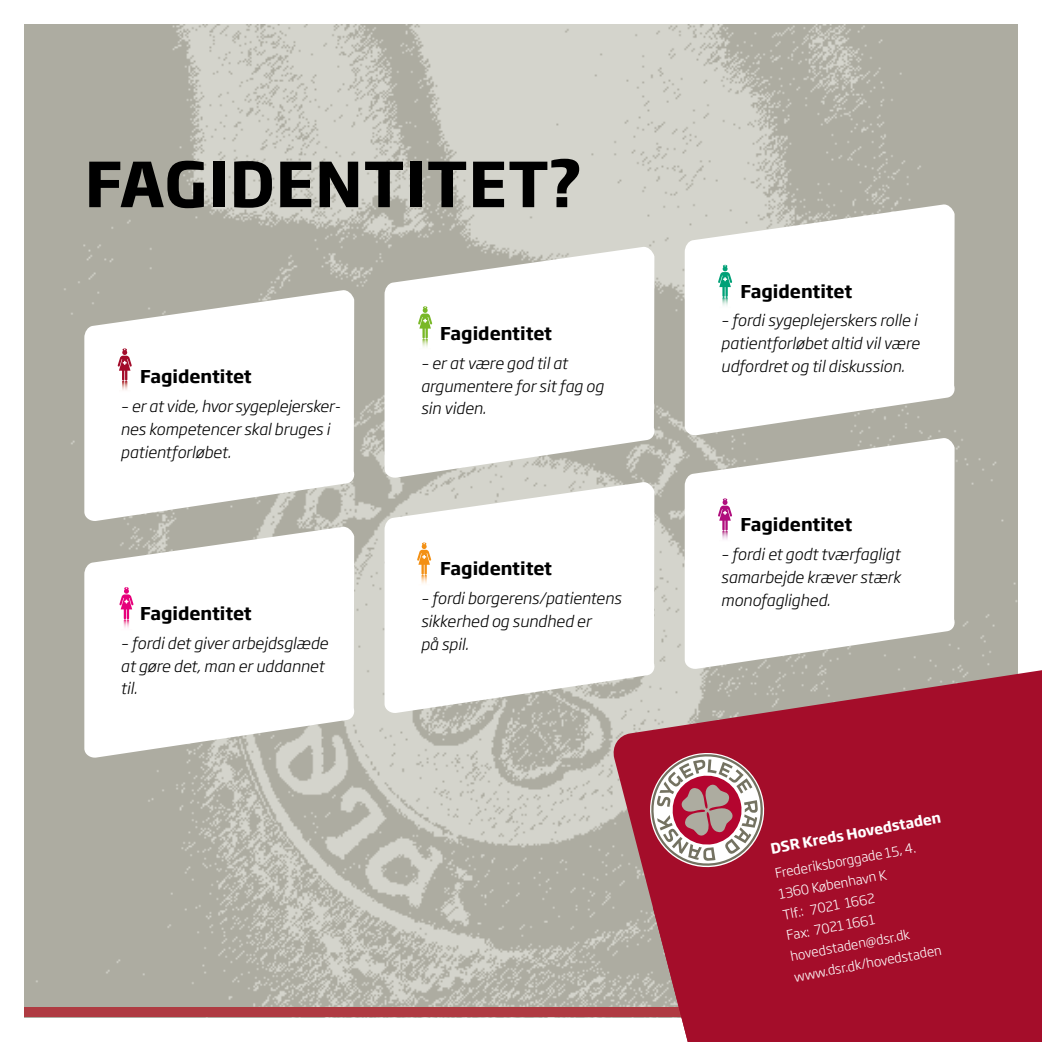
<style>
.page{position:relative;width:1042px;height:1042px;background:#fff}
.page>*{position:absolute;margin:0;border:0;box-sizing:border-box;transform-origin:0 0}
.t1{font:700 61.25px "Soho Gothic Pro";letter-spacing:.015em;color:#000}
.t2{font:700 17.5px "Soho Gothic Pro";letter-spacing:-.01em;color:#000}
.t3{font:italic 300 15.75px/22.8px "Soho Gothic Pro";color:#000}
.t4{font:700 14px "Soho Gothic Pro";color:#fff}
.t5{font:300 13.12px/21px "Soho Gothic Pro";color:#fff}
</style>
<div class="page">
<img style="left:25px;top:25px;width:992px;height:982px">
<div style="left:25px;top:1007px;width:992px;height:10px;background:#af3b42"></div>
<svg style="left:611px;top:650px;width:431px;height:368px;background:#b49593"></svg>
<svg style="left:612px;top:700px;width:430px;height:342px;background:#a72039"></svg>
<svg style="left:645px;top:748px;width:124px;height:124px"></svg>
<svg style="left:84px;top:526px;width:271px;height:232px"></svg>
<svg style="left:119px;top:587px;width:15px;height:46px"></svg>
<svg style="left:684px;top:437px;width:272px;height:232px"></svg>
<svg style="left:717px;top:498px;width:15px;height:46px"></svg>
<svg style="left:384px;top:481px;width:271px;height:232px"></svg>
<svg style="left:417px;top:542px;width:14px;height:46px"></svg>
<svg style="left:684px;top:204px;width:272px;height:232px"></svg>
<svg style="left:718px;top:265px;width:14px;height:46px"></svg>
<svg style="left:84px;top:289px;width:271px;height:232px"></svg>
<svg style="left:117px;top:348px;width:15px;height:46px"></svg>
<svg style="left:384px;top:246px;width:271px;height:232px"></svg>
<div style="left:440px;top:326px;width:120px;height:26px;background:#fff"></div>
<div style="left:421px;top:356px;width:222px;height:79px;background:#fff"></div>
<div style="left:418px;top:305px;width:16px;height:47px;background:#fff"></div>
<svg style="left:418px;top:306px;width:14px;height:42px"></svg>
<h1 class="t1" style="left:85px;top:136px;width:499px">fagidentitet?</h1>
<p class="t2" style="left:140px;top:363px;width:113px">Fagidentitet</p>
<p class="t3" style="left:121px;top:394px;width:221px">– er at vide, hvor sygeplejersker&shy;nes kompetencer skal bruges i patientforløbet.</p>
<p class="t2" style="left:140px;top:599px;width:113px">Fagidentitet</p>
<p class="t3" style="left:121px;top:631px;width:209px">– fordi det giver arbejdsglæde at gøre det, man er uddannet til.</p>
<p class="t2" style="left:440px;top:320px;width:113px">Fagidentitet</p>
<p class="t3" style="left:421px;top:351px;width:184px">– er at være god til at argumentere for sit fag og sin viden.</p>
<p class="t2" style="left:440px;top:555px;width:113px">Fagidentitet</p>
<p class="t3" style="left:421px;top:586px;width:202px">– fordi borgerens/patientens sikkerhed og sundhed er<br>på spil.</p>
<p class="t2" style="left:740px;top:277px;width:113px">Fagidentitet</p>
<p class="t3" style="left:721px;top:308px;width:200px">– fordi sygeplejerskers rolle i patientforløbet altid vil være udfordret og til diskussion.</p>
<p class="t2" style="left:740px;top:511px;width:113px">Fagidentitet</p>
<p class="t3" style="left:721px;top:542px;width:181px;text-align:justify">– fordi et godt tværfagligt samarbejde kræver stærk monofaglighed.</p>
<p class="t4" style="left:769px;top:838px;width:176px;rotate:-11deg">DSR Kreds Hovedstaden</p>
<p class="t5" style="left:772px;top:863px;width:153px;rotate:-11deg">Frederiksborggade 15, 4.<br>1360 København K<br>Tlf.: 7021 1662<br>Fax: 7021 1661 hovedstaden@dsr.dk www.dsr.dk/hovedstaden</p>
</div>
